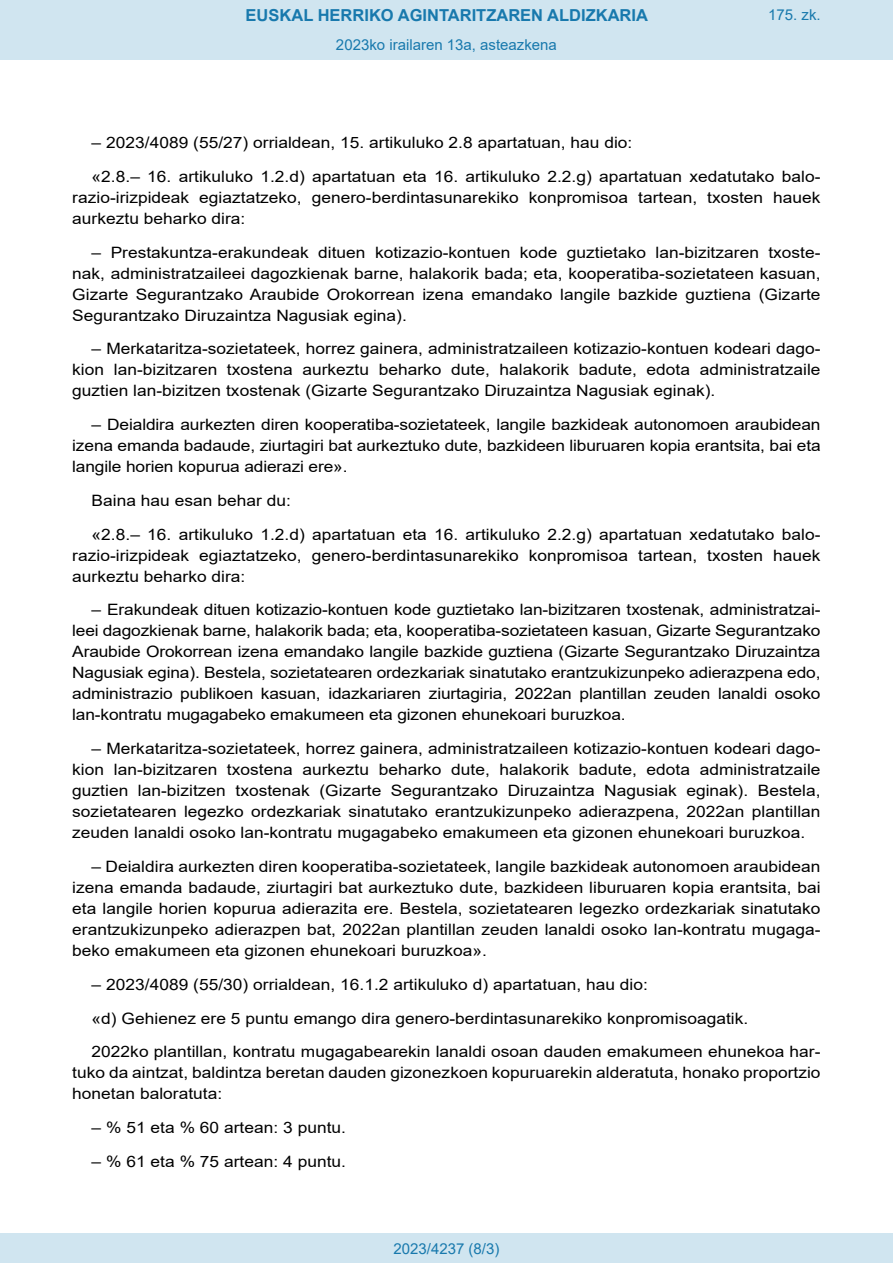
<style>
.page{position:relative;width:893px;height:1263px;background:#fff}
.page>*{position:absolute;margin:0;border:0;box-sizing:border-box;transform-origin:0 0}
.t1{font:700 16.5px "Arial";color:#1879ad}
.BOPVDetalle{font:15.6px/21px "Arial";color:#000;text-align:justify;scale:1.11 1}
.Paginacion_Centro{font:15px "Arial";color:#1879ad}
</style>
<div class="page">
<div style="left:0;top:0;width:893px;height:60px;background:#d0e5f0"></div>
<div style="left:0;top:1233px;width:893px;height:30px;background:#d0e5f0"></div>
<p class="t1" style="left:246px;top:3px;width:404px">EUSKAL HERRIKO AGINTARITZAREN ALDIZKARIA</p>
<p class="Paginacion_Centro" style="left:336px;top:35px;width:222px">2023ko irailaren 13a, asteazkena</p>
<p class="Paginacion_Centro" style="left:768px;top:5px;width:54px">175. zk.</p>
<p class="BOPVDetalle" style="left:92px;top:132px;width:489px">– 2023/4089 (55/27) orrialdean, 15. artikuluko 2.8 apartatuan, hau dio:</p>
<p class="BOPVDetalle" style="left:72px;top:166px;width:676px;text-indent:19px">«2.8.– 16. artikuluko 1.2.d) apartatuan eta 16. artikuluko 2.2.g) apartatuan xedatutako balo&shy;razio-irizpideak egiaztatzeko, genero-berdintasunarekiko konpromisoa tartean, txosten hauek aurkeztu beharko dira:</p>
<p class="BOPVDetalle" style="left:72px;top:242px;width:676px;text-indent:19px">– Prestakuntza-erakundeak dituen kotizazio-kontuen kode guztietako lan-bizitzaren txoste&shy;nak, administratzaileei dagozkienak barne, halakorik bada; eta, kooperatiba-sozietateen kasuan, Gizarte Segurantzako Araubide Orokorrean izena emandako langile bazkide guztiena (Gizarte Segurantzako Diruzaintza Nagusiak egina).</p>
<p class="BOPVDetalle" style="left:72px;top:338px;width:676px;text-indent:19px">– Merkataritza-sozietateek, horrez gainera, administratzaileen kotizazio-kontuen kodeari dago&shy;kion lan-bizitzaren txostena aurkeztu beharko dute, halakorik badute, edota administratzaile guztien lan-bizitzen txostenak (Gizarte Segurantzako Diruzaintza Nagusiak eginak).</p>
<p class="BOPVDetalle" style="left:72px;top:414px;width:676px;text-indent:19px">– Deialdira aurkezten diren kooperatiba-sozietateek, langile bazkideak autonomoen araubidean izena emanda badaude, ziurtagiri bat aurkeztuko dute, bazkideen liburuaren kopia erantsita, bai eta langile horien kopurua adierazi ere».</p>
<p class="BOPVDetalle" style="left:92px;top:490px;width:181px">Baina hau esan behar du:</p>
<p class="BOPVDetalle" style="left:72px;top:524px;width:676px;text-indent:19px">«2.8.– 16. artikuluko 1.2.d) apartatuan eta 16. artikuluko 2.2.g) apartatuan xedatutako balo&shy;razio-irizpideak egiaztatzeko, genero-berdintasunarekiko konpromisoa tartean, txosten hauek aurkeztu beharko dira:</p>
<p class="BOPVDetalle" style="left:72px;top:599px;width:676px;text-indent:19px">– Erakundeak dituen kotizazio-kontuen kode guztietako lan-bizitzaren txostenak, administratzai&shy;leei dagozkienak barne, halakorik bada; eta, kooperatiba-sozietateen kasuan, Gizarte Segurantzako Araubide Orokorrean izena emandako langile bazkide guztiena (Gizarte Segurantzako Diruzaintza Nagusiak egina). Bestela, sozietatearen ordezkariak sinatutako erantzukizunpeko adierazpena edo, administrazio publikoen kasuan, idazkariaren ziurtagiria, 2022an plantillan zeuden lanaldi osoko lan-kontratu mugagabeko emakumeen eta gizonen ehunekoari buruzkoa.</p>
<p class="BOPVDetalle" style="left:72px;top:738px;width:676px;text-indent:19px">– Merkataritza-sozietateek, horrez gainera, administratzaileen kotizazio-kontuen kodeari dago&shy;kion lan-bizitzaren txostena aurkeztu beharko dute, halakorik badute, edota administratzaile guztien lan-bizitzen txostenak (Gizarte Segurantzako Diruzaintza Nagusiak eginak). Bestela, sozietatearen legezko ordezkariak sinatutako erantzukizunpeko adierazpena, 2022an plantillan zeuden lanaldi osoko lan-kontratu mugagabeko emakumeen eta gizonen ehunekoari buruzkoa.</p>
<p class="BOPVDetalle" style="left:72px;top:856px;width:676px;text-indent:19px">– Deialdira aurkezten diren kooperatiba-sozietateek, langile bazkideak autonomoen araubidean izena emanda badaude, ziurtagiri bat aurkeztuko dute, bazkideen liburuaren kopia erantsita, bai eta langile horien kopurua adierazita ere. Bestela, sozietatearen legezko ordezkariak sinatutako erantzukizunpeko adierazpen bat, 2022an plantillan zeuden lanaldi osoko lan-kontratu mugaga&shy;beko emakumeen eta gizonen ehunekoari buruzkoa».</p>
<p class="BOPVDetalle" style="left:92px;top:974px;width:503px">– 2023/4089 (55/30) orrialdean, 16.1.2 artikuluko d) apartatuan, hau dio:</p>
<p class="BOPVDetalle" style="left:92px;top:1007px;width:593px">«d) Gehienez ere 5 puntu emango dira genero-berdintasunarekiko konpromisoagatik.</p>
<p class="BOPVDetalle" style="left:72px;top:1041px;width:676px;text-indent:19px">2022ko plantillan, kontratu mugagabearekin lanaldi osoan dauden emakumeen ehunekoa har&shy;tuko da aintzat, baldintza beretan dauden gizonezkoen kopuruarekin alderatuta, honako proportzio honetan baloratuta:</p>
<p class="BOPVDetalle" style="left:92px;top:1117px;width:231px">– % 51 eta % 60 artean: 3 puntu.</p>
<p class="BOPVDetalle" style="left:92px;top:1151px;width:231px">– % 61 eta % 75 artean: 4 puntu.</p>
<p class="Paginacion_Centro" style="left:393px;top:1238px;width:107px">2023/4237 (8/3)</p>
</div>
